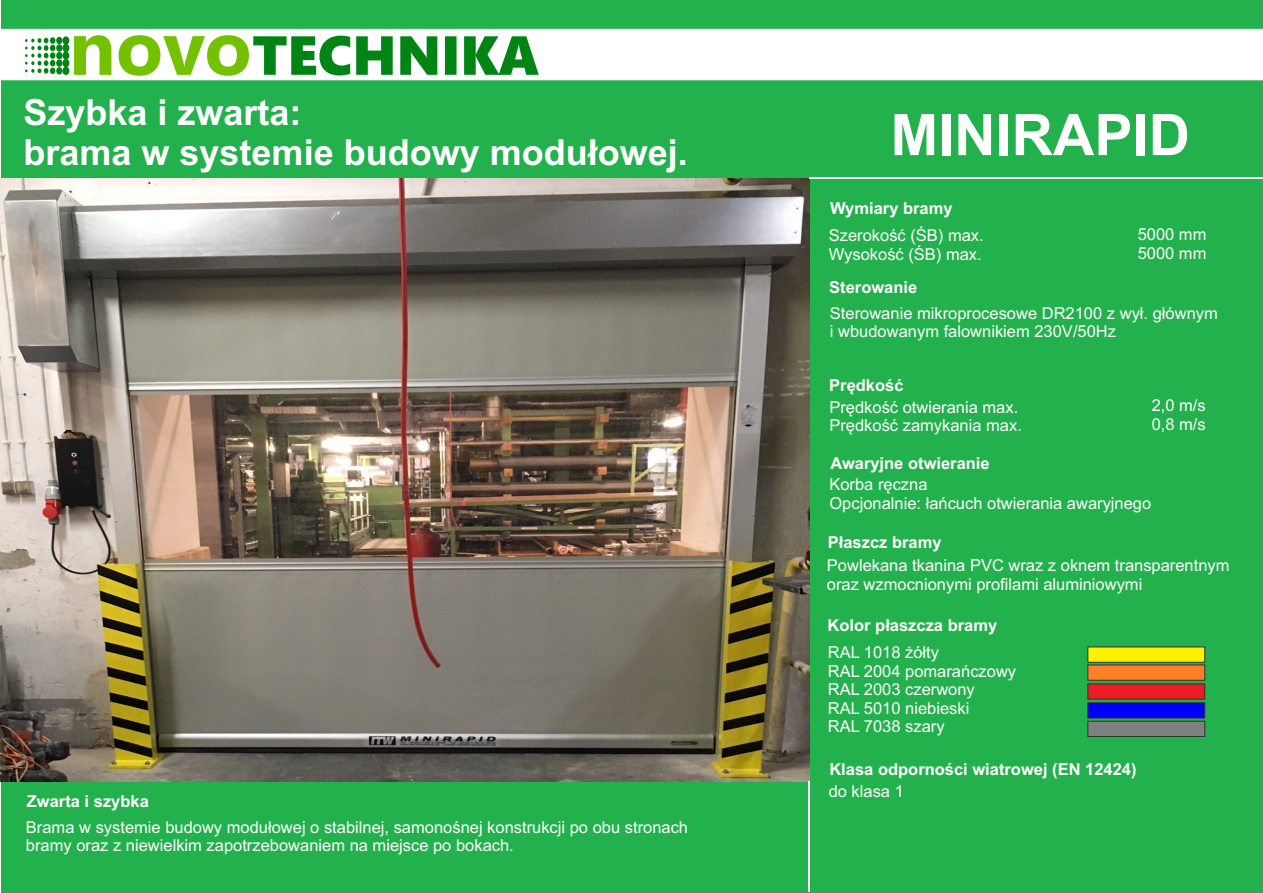
<style>
.page{position:relative;width:1263px;height:893px;background:#fff}
.page>*{position:absolute;margin:0;border:0;box-sizing:border-box;transform-origin:0 0}
.t1{font:700 57.3px "Arial";color:#fff}
.t2{font:700 36px/40.2px "Arial";color:#fff}
.t3{font:16.5px/18.5px "Arial";color:#fff}
.t4{font:700 16.5px "Arial";color:#fff}
</style>
<div class="page">
<div style="left:1px;top:0;width:1262px;height:892px;background:#23b14d"></div>
<img style="left:0;top:178px;width:810px;height:603px">
<svg style="left:1px;top:29px;width:1262px;height:52px;background:#f9fdfa"></svg>
<svg style="left:74px;top:35px;width:465px;height:41px;background:#89c779"></svg>
<div style="left:62px;top:67px;width:7px;height:8px;background:#008515;border-radius:50%"></div>
<div style="left:56px;top:67px;width:6px;height:8px;background:#008515;border-radius:50%"></div>
<div style="left:62px;top:59px;width:7px;height:8px;background:#008515;border-radius:50%"></div>
<div style="left:56px;top:59px;width:6px;height:8px;background:#008515;border-radius:50%"></div>
<div style="left:62px;top:51px;width:7px;height:9px;background:#008515;border-radius:50%"></div>
<div style="left:56px;top:52px;width:6px;height:7px;background:#008515;border-radius:50%"></div>
<div style="left:62px;top:44px;width:7px;height:8px;background:#008515;border-radius:50%"></div>
<div style="left:56px;top:44px;width:6px;height:8px;background:#008515;border-radius:50%"></div>
<div style="left:62px;top:36px;width:7px;height:9px;background:#008515;border-radius:50%"></div>
<div style="left:56px;top:37px;width:6px;height:7px;background:#008515;border-radius:50%"></div>
<svg style="left:25px;top:37px;width:30px;height:37px"></svg>
<hr style="left:809px;top:177px;width:454px;height:1px;background:#fff">
<hr style="left:808px;top:781px;width:2px;height:111px;background:#fff">
<svg style="left:1087px;top:647px;width:118px;height:90px;background:#926955"></svg>
<h2 class="t2" style="left:24px;top:95px;width:666px">Szybka i zwarta:<br>brama w systemie budowy modułowej.</h2>
<p class="t4" style="left:27px;top:795px;width:123px">Zwarta i szybka</p>
<p class="t3" style="left:26px;top:819px;width:664px">Brama w systemie budowy modułowej o stabilnej, samonośnej konstrukcji po obu stronach bramy oraz z niewielkim zapotrzebowaniem na miejsce po bokach.</p>
<h1 class="t1" style="left:890px;top:113px;width:301px">MINIRAPID</h1>
<p class="t4" style="left:830px;top:202px;width:124px">Wymiary bramy</p>
<p class="t3" style="left:829px;top:228px;width:156px">Szerokość (ŚB) max.<br>Wysokość (ŚB) max.</p>
<p class="t3" style="left:1138px;top:227px;width:70px">5000 mm<br>5000 mm</p>
<p class="t4" style="left:829px;top:281px;width:90px">Sterowanie</p>
<p class="t3" style="left:830px;top:305px;width:389px">Sterowanie mikroprocesowe DR2100 z wył. głównym i wbudowanym falownikiem 230V/50Hz</p>
<p class="t4" style="left:829px;top:379px;width:76px">Prędkość</p>
<p class="t3" style="left:829px;top:399px;width:194px">Prędkość otwierania max.<br>Prędkość zamykania max.</p>
<p class="t4" style="left:830px;top:457px;width:161px">Awaryjne otwieranie</p>
<p class="t3" style="left:829px;top:477px;width:323px">Korba ręczna<br>Opcjonalnie: łańcuch otwierania awaryjnego</p>
<p class="t3" style="left:1152px;top:398px;width:56px">2,0 m/s<br>0,8 m/s</p>
<p class="t4" style="left:828px;top:536px;width:115px">Płaszcz bramy</p>
<p class="t3" style="left:827px;top:558px;width:404px">Powlekana tkanina PVC wraz z oknem transparentnym oraz wzmocnionymi profilami aluminiowymi</p>
<p class="t4" style="left:827px;top:619px;width:171px">Kolor płaszcza bramy</p>
<p class="t3" style="left:828px;top:645px;width:190px">RAL 1018 żółty<br>RAL 2004 pomarańczowy<br>RAL 2003 czerwony<br>RAL 5010 niebieski<br>RAL 7038 szary</p>
<p class="t4" style="left:829px;top:763px;width:309px">Klasa odporności wiatrowej (EN 12424)</p>
<p class="t3" style="left:829px;top:783px;width:77px">do klasa 1</p>
</div>
